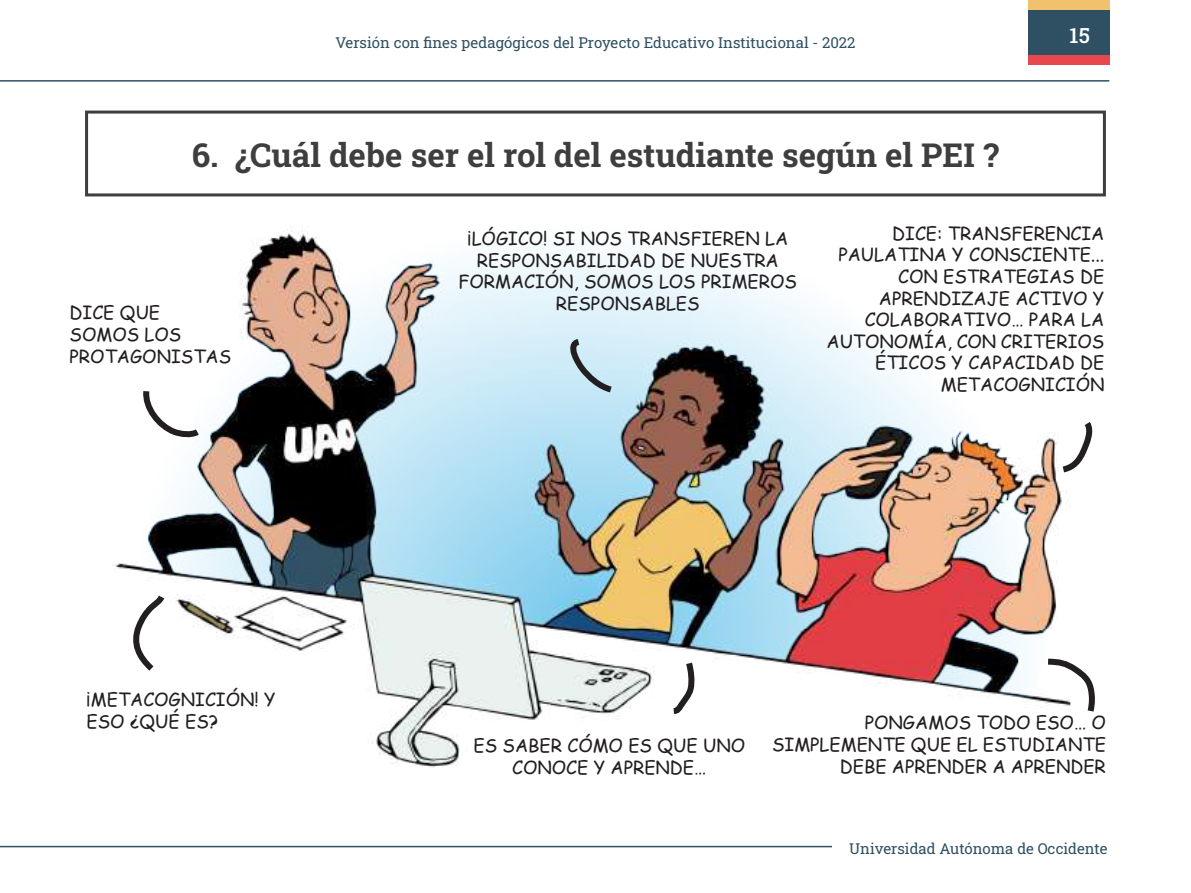
<style>
.page{position:relative;width:1191px;height:893px;background:#fff}
.page>*{position:absolute;margin:0;border:0;box-sizing:border-box;transform-origin:0 0}
.t1{font:33px "Roboto Slab";color:#3e3e3f}
.t2{font:21px "Roboto Slab";color:#fff}
.t3{font:18px/21.6px "Comic Sans MS";color:#231f20}
.t4{font:15px "Roboto Slab";color:#2e5062}
</style>
<div class="page">
<hr style="left:0;top:80px;width:1109px;height:2px;background:#2e5062">
<hr style="left:0;top:846px;width:832px;height:1px;background:#2e5062">
<div style="left:1028px;top:9px;width:81px;height:47px;background:#2e5062"></div>
<div style="left:1028px;top:0;width:81px;height:9px;background:#f0c26e"></div>
<div style="left:1028px;top:56px;width:81px;height:9px;background:#e7484f"></div>
<img style="left:90px;top:196px;width:1011px;height:572px">
<div style="left:85px;top:111px;width:1021px;height:85px;background:#fff;border:3px solid #3e3e3f"></div>
<svg style="left:141px;top:385px;width:65px;height:51px"></svg>
<svg style="left:124px;top:589px;width:46px;height:88px"></svg>
<svg style="left:566px;top:335px;width:52px;height:62px;background:#b7d1dc"></svg>
<svg style="left:1056px;top:415px;width:38px;height:62px"></svg>
<svg style="left:667px;top:656px;width:32px;height:61px"></svg>
<svg style="left:1042px;top:655px;width:53px;height:63px"></svg>
<p class="t4" style="left:335px;top:32px;width:521px">Versión con fines pedagógicos del Proyecto Educativo Institucional - 2022</p>
<h1 class="t1" style="left:192px;top:132px;width:809px">6. ¿Cuál debe ser el rol del estudiante según el PEI ?</h1>
<p class="t2" style="left:1069px;top:21px;width:22px">15</p>
<p class="t3" style="left:70px;top:301px;width:163px">DICE QUE<br>SOMOS LOS<br>PROTAGONISTAS</p>
<p class="t3" style="left:87px;top:688px;width:190px">¡METACOGNICIÓN! Y<br>ESO ¿QUÉ ES?</p>
<p class="t3" style="left:458px;top:227px;width:340px;text-align:center">¡LÓGICO! SI NOS TRANSFIEREN LA<br>RESPONSABILIDAD DE NUESTRA<br>FORMACIÓN, SOMOS LOS PRIMEROS<br>RESPONSABLES</p>
<p class="t3" style="left:826px;top:222px;width:279px;text-align:right">DICE: TRANSFERENCIA<br>PAULATINA Y CONSCIENTE...<br>CON ESTRATEGIAS DE<br>APRENDIZAJE ACTIVO Y<br>COLABORATIVO… PARA LA<br>AUTONOMÍA, CON CRITERIOS<br>ÉTICOS Y CAPACIDAD DE<br>METACOGNICIÓN</p>
<p class="t3" style="left:473px;top:734px;width:273px;text-align:center">ES SABER CÓMO ES QUE UNO<br>CONOCE Y APRENDE…</p>
<p class="t3" style="left:772px;top:711px;width:335px;text-align:right">PONGAMOS TODO ESO… O<br>SIMPLEMENTE QUE EL ESTUDIANTE<br>DEBE APRENDER A APRENDER</p>
<p class="t4" style="left:849px;top:839px;width:260px">Universidad Autónoma de Occidente</p>
</div>
